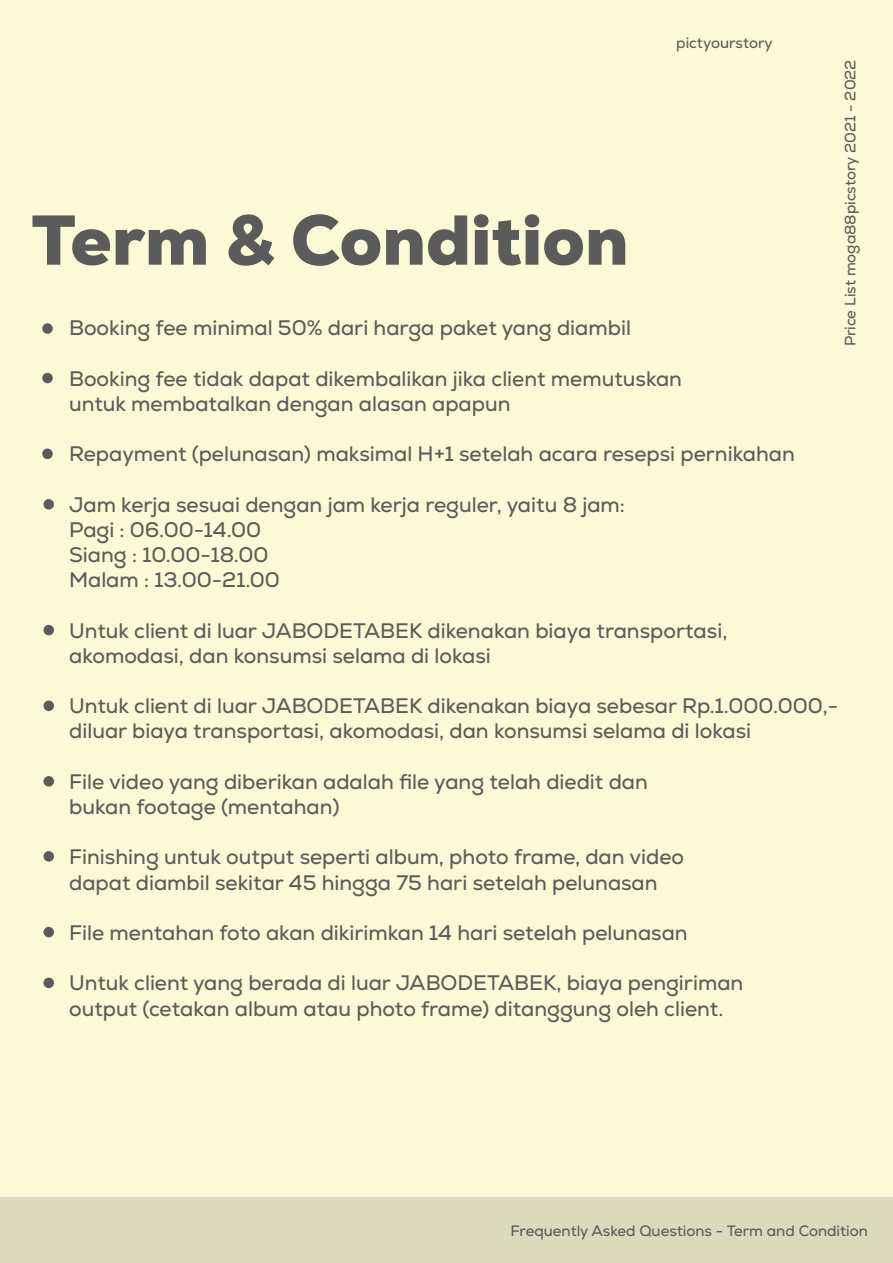
<style>
.page{position:relative;width:893px;height:1263px;background:#fcfad6}
.page>*{position:absolute;margin:0;border:0;box-sizing:border-box;transform-origin:0 0}
.t1{font:900 70.35px "Nexa";color:#5b5b5b}
.t2{font:21px/25.2px "Nexa";color:#5b5b5b}
.t3{font:15px "Nexa";color:#5b5b5b}
</style>
<div class="page">
<div style="left:0;top:1197px;width:893px;height:66px;background:#dcdabd"></div>
<div style="left:42px;top:323px;width:11px;height:11px;background:#5b5b5b;border-radius:50%"></div>
<div style="left:42px;top:373px;width:11px;height:10px;background:#5b5b5b;border-radius:50%"></div>
<div style="left:42px;top:449px;width:11px;height:10px;background:#5b5b5b;border-radius:50%"></div>
<div style="left:44px;top:499px;width:10px;height:11px;background:#5b5b5b;border-radius:50%"></div>
<div style="left:44px;top:625px;width:10px;height:10px;background:#5b5b5b;border-radius:50%"></div>
<div style="left:44px;top:701px;width:10px;height:10px;background:#5b5b5b;border-radius:50%"></div>
<div style="left:44px;top:776px;width:10px;height:11px;background:#5b5b5b;border-radius:50%"></div>
<div style="left:44px;top:851px;width:10px;height:11px;background:#5b5b5b;border-radius:50%"></div>
<div style="left:44px;top:927px;width:10px;height:10px;background:#5b5b5b;border-radius:50%"></div>
<div style="left:44px;top:978px;width:10px;height:10px;background:#5b5b5b;border-radius:50%"></div>
<p class="t3" style="left:676px;top:33px;width:98px">pictyourstory</p>
<p class="t3" style="left:841px;top:346px;width:288px;rotate:-90deg">Price List moga88picstory 2021 - 2022</p>
<h1 class="t1" style="left:31px;top:194px;width:599px">Term &amp; Condition</h1>
<p class="t2" style="left:69px;top:315px;width:563px">Booking fee minimal 50% dari harga paket yang diambil</p>
<p class="t2" style="left:69px;top:366px;width:614px">Booking fee tidak dapat dikembalikan jika client memutuskan untuk membatalkan dengan alasan apapun</p>
<p class="t2" style="left:69px;top:441px;width:727px">Repayment (pelunasan) maksimal H+1 setelah acara resepsi pernikahan</p>
<p class="t2" style="left:69px;top:492px;width:557px">Jam kerja sesuai dengan jam kerja reguler, yaitu 8 jam:<br>Pagi : 06.00-14.00<br>Siang : 10.00-18.00<br>Malam : 13.00-21.00</p>
<p class="t2" style="left:69px;top:618px;width:660px">Untuk client di luar JABODETABEK dikenakan biaya transportasi, akomodasi, dan konsumsi selama di lokasi</p>
<p class="t2" style="left:69px;top:693px;width:770px">Untuk client di luar JABODETABEK dikenakan biaya sebesar Rp.1.000.000,- diluar biaya transportasi, akomodasi, dan konsumsi selama di lokasi</p>
<p class="t2" style="left:69px;top:769px;width:580px">File video yang diberikan adalah file yang telah diedit dan bukan footage (mentahan)</p>
<p class="t2" style="left:69px;top:845px;width:617px">Finishing untuk output seperti album, photo frame, dan video dapat diambil sekitar 45 hingga 75 hari setelah pelunasan</p>
<p class="t2" style="left:69px;top:920px;width:620px">File mentahan foto akan dikirimkan 14 hari setelah pelunasan</p>
<p class="t2" style="left:69px;top:971px;width:676px">Untuk client yang berada di luar JABODETABEK, biaya pengiriman output (cetakan album atau photo frame) ditanggung oleh client.</p>
<p class="t3" style="left:510px;top:1221px;width:359px">Frequently Asked Questions - Term and Condition</p>
</div>
